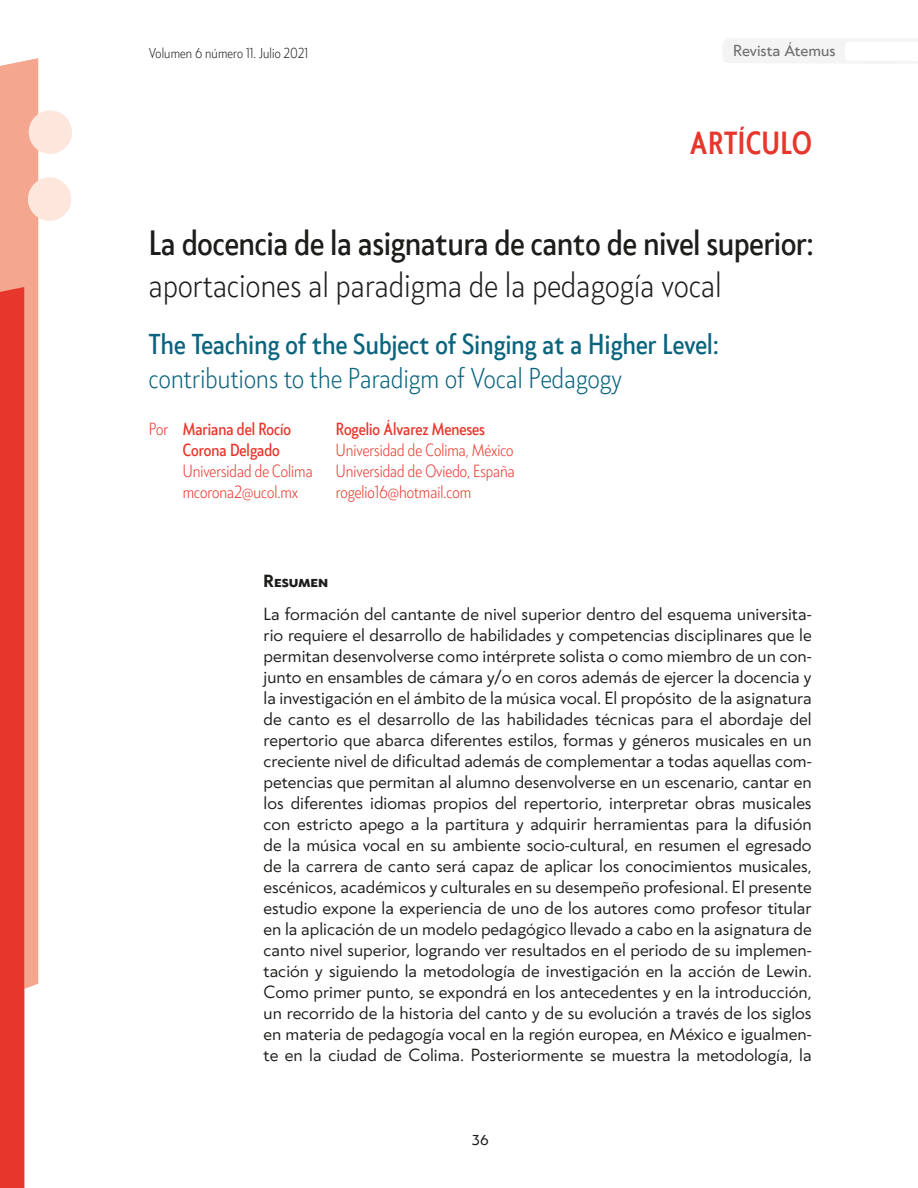
<style>
.page{position:relative;width:918px;height:1188px;background:#fff}
.page>*{position:absolute;margin:0;border:0;box-sizing:border-box;transform-origin:0 0}
.t1{font:33px "Klein Condensed";color:#1d1d1b}
.t2{font:300 33px "Klein Condensed";letter-spacing:.01em;color:#1d1d1b}
.t3{font:500 30px "Klein Condensed";letter-spacing:.02em;color:#e7372c}
.t4{font:27px "Klein Condensed";letter-spacing:.01em;color:#0a647e}
.t5{font:300 27px "Klein Condensed";letter-spacing:.01em;color:#0a647e}
.t6{font:16.5px/21px "Klein";color:#1d1d1b;text-align:justify}
.t7{font:300 16.5px/21px "Klein Condensed";color:#e7372c}
.t8{font:16.5px/21px "Klein Condensed";color:#e7372c}
.t9{font:700 16.5px "Klein";color:#1d1d1b}
.t10{font:15px "Klein";color:#70706f}
.t11{font:300 13.5px "Klein Condensed";letter-spacing:.01em;color:#1d1d1b}
.t12{font:13.5px "Klein";color:#1d1d1b}
.s1{font-weight:300}
</style>
<div class="page">
<svg style="left:723px;top:39px;width:195px;height:24px"></svg>
<svg style="left:0;top:58px;width:72px;height:1130px"></svg>
<p class="t11" style="left:149px;top:43px;width:161px">Volumen 6 número 11. Julio 2021</p>
<p class="t10" style="left:733px;top:39px;width:104px">Revista Átemus</p>
<h2 class="t3" style="left:690px;top:120px;width:123px">ARTÍCULO</h2>
<h1 class="t1" style="left:149px;top:218px;width:666px">La docencia de la asignatura de canto de nivel superior:</h1>
<h1 class="t2" style="left:149px;top:260px;width:574px">aportaciones al paradigma de la pedagogía vocal</h1>
<h3 class="t4" style="left:149px;top:323px;width:571px">The Teaching of the Subject of Singing at a Higher Level:</h3>
<h3 class="t5" style="left:149px;top:358px;width:475px">contributions to the Paradigm of Vocal Pedagogy</h3>
<p class="t8" style="left:183px;top:417px;width:110px;text-indent:-34px"><span class="s1">Por</span> Mariana del Rocío<br>Corona Delgado</p>
<p class="t7" style="left:183px;top:459px;width:131px">Universidad de Colima mcorona2@ucol.mx</p>
<p class="t8" style="left:336px;top:417px;width:151px">Rogelio Álvarez Meneses</p>
<p class="t7" style="left:336px;top:438px;width:180px;text-align:justify">Universidad de Colima, México Universidad de Oviedo, España rogelio16@hotmail.com</p>
<p class="t9" style="left:264px;top:568px;width:66px">Resumen</p>
<p class="t6" style="left:264px;top:603px;width:550px">La formación del cantante de nivel superior dentro del esquema universita&shy;rio requiere el desarrollo de habilidades y competencias disciplinares que le permitan desenvolverse como intérprete solista o como miembro de un con&shy;junto en ensambles de cámara y/o en coros además de ejercer la docencia y la investigación en el ámbito de la música vocal. El propósito de la asignatura de canto es el desarrollo de las habilidades técnicas para el abordaje del repertorio que abarca diferentes estilos, formas y géneros musicales en un creciente nivel de dificultad además de complementar a todas aquellas com&shy;petencias que permitan al alumno desenvolverse en un escenario, cantar en los diferentes idiomas propios del repertorio, interpretar obras musicales con estricto apego a la partitura y adquirir herramientas para la difusión de la música vocal en su ambiente socio-cultural, en resumen el egresado de la carrera de canto será capaz de aplicar los conocimientos musicales, escénicos, académicos y culturales en su desempeño profesional. El presente estudio expone la experiencia de uno de los autores como profesor titular en la aplicación de un modelo pedagógico llevado a cabo en la asignatura de canto nivel superior, logrando ver resultados en el periodo de su implemen&shy;tación y siguiendo la metodología de investigación en la acción de Lewin.<br>Como primer punto, se expondrá en los antecedentes y en la introducción, un recorrido de la historia del canto y de su evolución a través de los siglos en materia de pedagogía vocal en la región europea, en México e igualmen&shy;te en la ciudad de Colima. Posteriormente se muestra la metodología, la</p>
<p class="t12" style="left:472px;top:1130px;width:18px">36</p>
</div>
